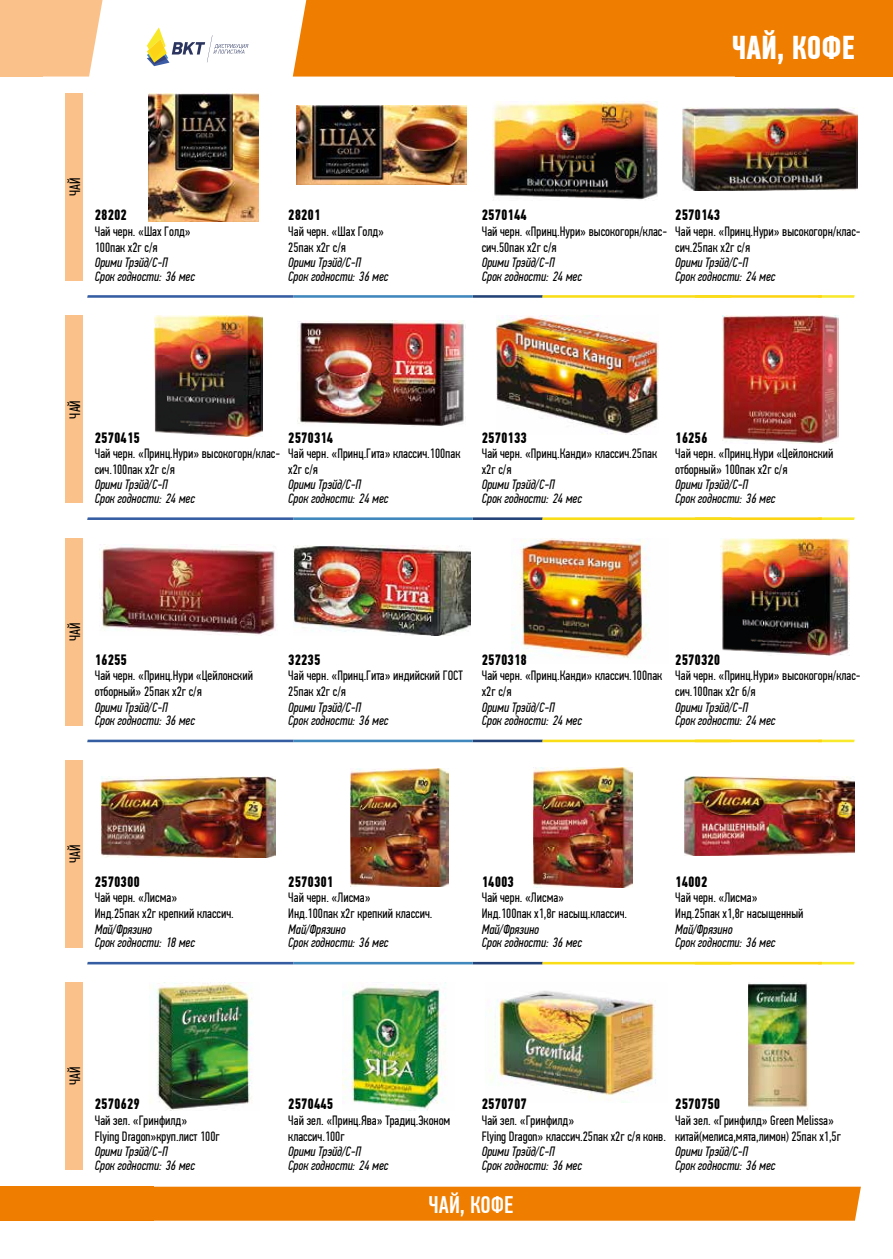
<style>
.page{position:relative;width:893px;height:1259px;background:#fff}
.page>*{position:absolute;margin:0;border:0;box-sizing:border-box;transform-origin:0 0}
.t1{font:700 33px "PF Din Text Comp Pro";color:#fff}
.t2{font:500 24px "PF Din Text Comp Pro";color:#fff}
.t3{font:700 15px "PF Din Text Comp Pro";color:#000}
.t4{font:15px "PF Din Text Comp Pro";color:#000}
.t5{font:13.5px/16.2px "PF Din Text Comp Pro";color:#000}
.t6{font:italic 13.5px "PF Din Text Comp Pro";color:#000}
</style>
<div class="page">
<svg style="left:147px;top:27px;width:101px;height:39px"></svg>
<div style="left:736px;top:0;width:157px;height:77px;background:#ef7d00"></div>
<div style="left:293px;top:0;width:443px;height:77px;background:#ef7d00"></div>
<div style="left:153px;top:1186px;width:708px;height:34px;background:#ef7d00"></div>
<div style="left:0;top:0;width:43px;height:77px;background:#fac28a"></div>
<svg style="left:43px;top:0;width:60px;height:77px;background:#fac998"></svg>
<div style="left:0;top:1186px;width:153px;height:34px;background:#ef7d00"></div>
<img style="left:148px;top:94px;width:110px;height:127px">
<img style="left:297px;top:105px;width:170px;height:79px">
<img style="left:493px;top:101px;width:165px;height:99px">
<img style="left:682px;top:108px;width:176px;height:83px">
<img style="left:154px;top:316px;width:109px;height:120px">
<img style="left:298px;top:320px;width:168px;height:106px">
<img style="left:496px;top:316px;width:163px;height:118px">
<img style="left:722px;top:316px;width:117px;height:127px">
<img style="left:100px;top:544px;width:176px;height:91px">
<img style="left:294px;top:546px;width:176px;height:89px">
<img style="left:512px;top:538px;width:138px;height:121px">
<img style="left:720px;top:538px;width:130px;height:117px">
<img style="left:101px;top:776px;width:174px;height:81px">
<img style="left:351px;top:769px;width:97px;height:118px">
<img style="left:534px;top:767px;width:98px;height:120px">
<img style="left:685px;top:776px;width:170px;height:79px">
<img style="left:149px;top:982px;width:103px;height:128px">
<img style="left:343px;top:982px;width:103px;height:128px">
<img style="left:489px;top:990px;width:167px;height:112px">
<img style="left:748px;top:982px;width:61px;height:127px">
<hr style="left:473px;top:295px;width:70px;height:3px;background:#234277">
<hr style="left:293px;top:295px;width:180px;height:3px;background:#4087bd">
<svg style="left:87px;top:295px;width:207px;height:3px"></svg>
<svg style="left:822px;top:295px;width:33px;height:3px"></svg>
<hr style="left:695px;top:295px;width:127px;height:3px;background:#fdd411">
<hr style="left:542px;top:295px;width:189px;height:3px;background:#f9dd16">
<hr style="left:473px;top:517px;width:70px;height:3px;background:#234277">
<hr style="left:293px;top:517px;width:180px;height:3px;background:#4087bd">
<svg style="left:87px;top:517px;width:207px;height:3px"></svg>
<svg style="left:822px;top:517px;width:33px;height:3px"></svg>
<hr style="left:695px;top:517px;width:127px;height:3px;background:#fdd411">
<hr style="left:542px;top:517px;width:189px;height:3px;background:#f9dd16">
<hr style="left:473px;top:739px;width:70px;height:3px;background:#234277">
<hr style="left:293px;top:739px;width:180px;height:3px;background:#4087bd">
<svg style="left:87px;top:739px;width:207px;height:3px"></svg>
<svg style="left:822px;top:739px;width:33px;height:3px"></svg>
<hr style="left:695px;top:739px;width:127px;height:3px;background:#fdd411">
<hr style="left:542px;top:739px;width:189px;height:3px;background:#f9dd16">
<hr style="left:473px;top:962px;width:70px;height:2px;background:#234277">
<hr style="left:293px;top:962px;width:180px;height:2px;background:#4087bd">
<svg style="left:87px;top:962px;width:207px;height:2px"></svg>
<svg style="left:822px;top:962px;width:33px;height:2px"></svg>
<hr style="left:695px;top:962px;width:127px;height:2px;background:#fdd411">
<hr style="left:542px;top:962px;width:189px;height:2px;background:#f9dd16">
<div style="left:66px;top:94px;width:17px;height:187px;background:#fac28a"></div>
<div style="left:66px;top:316px;width:17px;height:187px;background:#fac28a"></div>
<div style="left:66px;top:538px;width:17px;height:187px;background:#fac28a"></div>
<div style="left:66px;top:760px;width:17px;height:187px;background:#fac28a"></div>
<div style="left:66px;top:982px;width:17px;height:187px;background:#fac28a"></div>
<p class="t4" style="left:66px;top:196px;width:20px;rotate:-90deg">ЧАЙ</p>
<p class="t3" style="left:95px;top:206px;width:34px">28202</p>
<p class="t5" style="left:95px;top:223px;width:97px">Чай черн. «Шах Голд»<br>100пак х2г с/я</p>
<p class="t6" style="left:95px;top:255px;width:74px">Орими Трэйд/С-П</p>
<p class="t6" style="left:95px;top:268px;width:102px">Срок годности: 36 мес</p>
<p class="t3" style="left:288px;top:206px;width:34px">28201</p>
<p class="t5" style="left:288px;top:223px;width:97px">Чай черн. «Шах Голд»<br>25пак х2г с/я</p>
<p class="t6" style="left:288px;top:255px;width:74px">Орими Трэйд/С-П</p>
<p class="t6" style="left:288px;top:268px;width:102px">Срок годности: 36 мес</p>
<h1 class="t1" style="left:732px;top:28px;width:124px">ЧАЙ, КОФЕ</h1>
<p class="t3" style="left:482px;top:206px;width:47px">2570144</p>
<p class="t3" style="left:675px;top:206px;width:47px">2570143</p>
<p class="t5" style="left:482px;top:223px;width:187px">Чай черн. «Принц.Нури» высокогорн/клас&shy;сич.50пак х2г с/я</p>
<p class="t5" style="left:675px;top:223px;width:187px">Чай черн. «Принц.Нури» высокогорн/клас&shy;сич.25пак х2г с/я</p>
<p class="t6" style="left:482px;top:255px;width:74px">Орими Трэйд/С-П</p>
<p class="t6" style="left:482px;top:268px;width:102px">Срок годности: 24 мес</p>
<p class="t6" style="left:675px;top:255px;width:74px">Орими Трэйд/С-П</p>
<p class="t6" style="left:675px;top:268px;width:102px">Срок годности: 24 мес</p>
<p class="t4" style="left:66px;top:419px;width:20px;rotate:-90deg">ЧАЙ</p>
<p class="t3" style="left:95px;top:428px;width:47px">2570415</p>
<p class="t3" style="left:288px;top:428px;width:47px">2570314</p>
<p class="t5" style="left:95px;top:445px;width:187px">Чай черн. «Принц.Нури» высокогорн/клас&shy;сич.100пак х2г с/я</p>
<p class="t5" style="left:288px;top:445px;width:174px">Чай черн. «Принц.Гита» классич.100пак х2г с/я</p>
<p class="t6" style="left:95px;top:477px;width:74px">Орими Трэйд/С-П</p>
<p class="t6" style="left:95px;top:490px;width:102px">Срок годности: 24 мес</p>
<p class="t6" style="left:288px;top:477px;width:74px">Орими Трэйд/С-П</p>
<p class="t6" style="left:288px;top:490px;width:102px">Срок годности: 24 мес</p>
<p class="t3" style="left:482px;top:428px;width:47px">2570133</p>
<p class="t3" style="left:675px;top:428px;width:34px">16256</p>
<p class="t5" style="left:482px;top:445px;width:177px">Чай черн. «Принц.Канди» классич.25пак х2г с/я</p>
<p class="t5" style="left:675px;top:445px;width:160px">Чай черн. «Принц.Нури «Цейлонский отборный» 100пак х2г с/я</p>
<p class="t6" style="left:482px;top:477px;width:74px">Орими Трэйд/С-П</p>
<p class="t6" style="left:482px;top:490px;width:102px">Срок годности: 24 мес</p>
<p class="t6" style="left:675px;top:477px;width:74px">Орими Трэйд/С-П</p>
<p class="t6" style="left:675px;top:490px;width:102px">Срок годности: 36 мес</p>
<p class="t4" style="left:66px;top:641px;width:20px;rotate:-90deg">ЧАЙ</p>
<p class="t3" style="left:95px;top:650px;width:34px">16255</p>
<p class="t5" style="left:95px;top:667px;width:160px">Чай черн. «Принц.Нури «Цейлонский отборный» 25пак х2г с/я</p>
<p class="t6" style="left:95px;top:699px;width:74px">Орими Трэйд/С-П</p>
<p class="t6" style="left:95px;top:713px;width:102px">Срок годности: 36 мес</p>
<p class="t3" style="left:288px;top:650px;width:34px">32235</p>
<p class="t3" style="left:482px;top:650px;width:47px">2570318</p>
<p class="t3" style="left:675px;top:650px;width:47px">2570320</p>
<p class="t5" style="left:288px;top:667px;width:176px">Чай черн. «Принц.Гита» индийский ГОСТ<br>25пак х2г с/я</p>
<p class="t5" style="left:482px;top:667px;width:182px">Чай черн. «Принц.Канди» классич.100пак х2г с/я</p>
<p class="t5" style="left:675px;top:667px;width:187px">Чай черн. «Принц.Нури» высокогорн/клас&shy;сич.100пак х2г б/я</p>
<p class="t6" style="left:288px;top:699px;width:74px">Орими Трэйд/С-П</p>
<p class="t6" style="left:288px;top:713px;width:102px">Срок годности: 36 мес</p>
<p class="t6" style="left:482px;top:699px;width:74px">Орими Трэйд/С-П</p>
<p class="t6" style="left:482px;top:713px;width:102px">Срок годности: 24 мес</p>
<p class="t6" style="left:675px;top:699px;width:74px">Орими Трэйд/С-П</p>
<p class="t6" style="left:675px;top:713px;width:102px">Срок годности: 24 мес</p>
<p class="t4" style="left:66px;top:863px;width:20px;rotate:-90deg">ЧАЙ</p>
<p class="t3" style="left:95px;top:873px;width:47px">2570300</p>
<p class="t5" style="left:95px;top:889px;width:141px">Чай черн. «Лисма»<br>Инд.25пак х2г крепкий классич.</p>
<p class="t6" style="left:95px;top:921px;width:59px">Май/Фрязино</p>
<p class="t6" style="left:95px;top:935px;width:102px">Срок годности: 18 мес</p>
<p class="t4" style="left:66px;top:1085px;width:20px;rotate:-90deg">ЧАЙ</p>
<p class="t3" style="left:95px;top:1095px;width:47px">2570629</p>
<p class="t5" style="left:95px;top:1112px;width:127px">Чай зел. «Гринфилд»<br>Flying Dragon»круп.лист 100г</p>
<p class="t6" style="left:95px;top:1143px;width:74px">Орими Трэйд/С-П</p>
<p class="t6" style="left:95px;top:1157px;width:102px">Срок годности: 36 мес</p>
<p class="t3" style="left:288px;top:873px;width:47px">2570301</p>
<p class="t3" style="left:482px;top:873px;width:34px">14003</p>
<p class="t3" style="left:675px;top:873px;width:34px">14002</p>
<p class="t5" style="left:288px;top:889px;width:146px">Чай черн. «Лисма»<br>Инд.100пак х2г крепкий классич.</p>
<p class="t5" style="left:482px;top:889px;width:147px">Чай черн. «Лисма»<br>Инд.100пак х1,8г насыщ.классич.</p>
<p class="t5" style="left:675px;top:889px;width:130px">Чай черн. «Лисма»<br>Инд.25пак х1,8г насыщенный</p>
<p class="t6" style="left:288px;top:921px;width:59px">Май/Фрязино</p>
<p class="t6" style="left:288px;top:935px;width:102px">Срок годности: 36 мес</p>
<p class="t6" style="left:482px;top:921px;width:59px">Май/Фрязино</p>
<p class="t6" style="left:482px;top:935px;width:102px">Срок годности: 36 мес</p>
<p class="t6" style="left:675px;top:921px;width:59px">Май/Фрязино</p>
<p class="t6" style="left:675px;top:935px;width:102px">Срок годности: 36 мес</p>
<p class="t3" style="left:288px;top:1095px;width:47px">2570445</p>
<p class="t3" style="left:482px;top:1095px;width:47px">2570707</p>
<p class="t3" style="left:675px;top:1095px;width:47px">2570750</p>
<p class="t5" style="left:288px;top:1112px;width:164px">Чай зел. «Принц.Ява» Традиц.Эконом классич.100г</p>
<p class="t5" style="left:482px;top:1112px;width:186px">Чай зел. «Гринфилд»<br>Flying Dragon» классич.25пак х2г с/я конв.</p>
<p class="t5" style="left:675px;top:1112px;width:167px">Чай зел. «Гринфилд» Green Melissa» китай(мелиса,мята,лимон) 25пак х1,5г</p>
<p class="t6" style="left:288px;top:1143px;width:74px">Орими Трэйд/С-П</p>
<p class="t6" style="left:288px;top:1157px;width:102px">Срок годности: 24 мес</p>
<p class="t6" style="left:482px;top:1143px;width:74px">Орими Трэйд/С-П</p>
<p class="t6" style="left:482px;top:1157px;width:102px">Срок годности: 36 мес</p>
<p class="t6" style="left:675px;top:1143px;width:74px">Орими Трэйд/С-П</p>
<p class="t6" style="left:675px;top:1157px;width:102px">Срок годности: 36 мес</p>
<h2 class="t2" style="left:429px;top:1190px;width:86px">ЧАЙ, КОФЕ</h2>
</div>
